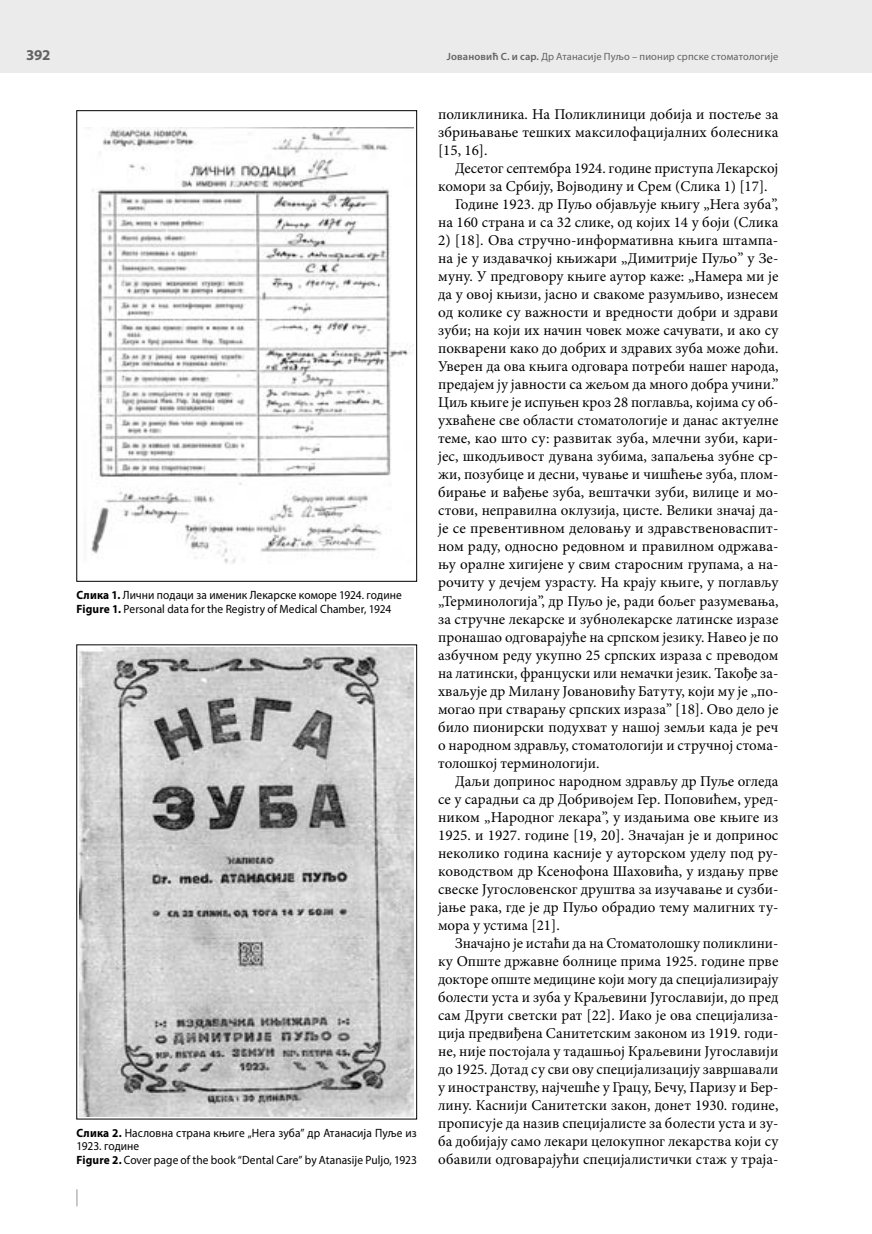
<style>
.page{position:relative;width:872px;height:1234px;background:#fff}
.page>*{position:absolute;margin:0;border:0;box-sizing:border-box;transform-origin:0 0}
.t1{font:15px/18px "Minion Pro";color:#000;text-align:justify}
.t2{font:700 15px "Myriad Pro";color:#636363}
.t3{font:12px/13.5px "Myriad Pro";letter-spacing:.005em;color:#000;scale:.95 1}
.t4{font:10.5px "Myriad Pro";letter-spacing:.01em;color:#636363}
.s1{font-weight:600}
.s2{font-weight:700}
</style>
<div class="page">
<div style="left:0;top:0;width:872px;height:72px;background:#ebebeb"></div>
<svg style="left:77px;top:1189px;width:1px;height:16px"></svg>
<img style="left:87px;top:127px;width:326px;height:437px">
<div style="left:77px;top:110px;width:340px;height:471px;border:1px solid #000"></div>
<img style="left:80px;top:647px;width:333px;height:468px">
<p class="t2" style="left:26px;top:45px;width:26px">392</p>
<p class="t4" style="left:447px;top:50px;width:333px"><span class="s1">Јовановић С. и сар.</span> Др Атанасије Пуљо – пионир српске стоматологије</p>
<p class="t3" style="left:77px;top:588px;width:344px"><span class="s2">Слика 1.</span> Лични подаци за именик Лекарске коморе 1924. године<br><span class="s2">Figure 1.</span> Personal data for the Registry of Medical Chamber, 1924</p>
<p class="t3" style="left:77px;top:1125px;width:360px"><span class="s2">Слика 2.</span> Насловна страна књиге „Нега зуба” др Атанасија Пуље из<br>1923. године<br><span class="s2">Figure 2.</span> Cover page of the book “Dental Care” by Atanasije Puljo, 1923</p>
<p class="t1" style="left:438px;top:105px;width:342px">поликлиника. На Поликлиници добија и постеље за збрињавање тешких максилофацијалних болесника [15, 16].</p>
<p class="t1" style="left:455px;top:159px;width:325px">Десетог септембра 1924. године приступа Лекарској</p>
<p class="t1" style="left:438px;top:177px;width:331px">комори за Србију, Војводину и Срем (Слика 1) [17].</p>
<p class="t1" style="left:455px;top:195px;width:325px">Године 1923. др Пуљо објављује књигу „Нега зуба”,</p>
<p class="t1" style="left:438px;top:213px;width:342px">на 160 страна и са 32 слике, од којих 14 у боји (Слика</p>
<p class="t1" style="left:438px;top:231px;width:342px;text-align:left">2) [18]. Ова стручно-информативна књига штампа&shy;на је у издавачкој књижари „Димитрије Пуљо” у Зе&shy;муну. У предговору књиге аутор каже: „Намера ми је да у овој књизи, јасно и свакоме разумљиво, изнесем од колике су важности и вредности добри и здрави зуби; на који их начин човек може сачувати, и ако су покварени како до добрих и здравих зуба може доћи.<br>Уверен да ова књига одговара потреби нашег народа, предајем ју јавности са жељом да много добра учини.” Циљ књиге је испуњен кроз 28 поглавља, којима су об&shy;ухваћене све области стоматологије и данас актуелне теме, као што су: развитак зуба, млечни зуби, кари&shy;јес, шкодљивост дувана зубима, запаљења зубне ср&shy;жи, позубице и десни, чување и чишћење зуба, плом&shy;бирање и вађење зуба, вештачки зуби, вилице и мо&shy;стови, неправилна оклузија, цисте. Велики значај да&shy;је се превентивном деловању и здравственоваспит&shy;ном раду, односно редовном и правилном одржава&shy;њу оралне хигијене у свим старосним групама, а на&shy;рочиту у дечјем узрасту. На крају књиге, у поглављу „Терминологија”, др Пуљо је, ради бољег разумевања, за стручне лекарске и зубнолекарске латинске изразе пронашао одговарајуће на српском језику. Навео је по азбучном реду укупно 25 српских израза с преводом на латински, француски или немачки језик. Такође за&shy;хваљује др Милану Јовановићу Батуту, који му је „по&shy;могао при стварању српских израза” [18]. Ово дело је било пионирски подухват у нашој земљи када је реч о народном здрављу, стоматологији и стручној стома&shy;толошкој терминологији.</p>
<p class="t1" style="left:438px;top:771px;width:342px;text-indent:17px">Даљи допринос народном здрављу др Пуље огледа се у сарадњи са др Добривојем Гер. Поповићем, уред&shy;ником „Народног лекара”, у издањима ове књиге из 1925. и 1927. године [19, 20]. Значајан је и допринос неколико година касније у ауторском уделу под ру&shy;ководством др Ксенофона Шаховића, у издању прве свеске Југословенског друштва за изучавање и сузби&shy;јање рака, где је др Пуљо обрадио тему малигних ту&shy;мора у устима [21].</p>
<p class="t1" style="left:438px;top:933px;width:342px;text-indent:17px">Значајно је истаћи да на Стоматолошку поликлини&shy;ку Опште државне болнице прима 1925. године прве докторе опште медицине који могу да специјализирају болести уста и зуба у Краљевини Југославији, до пред сам Други светски рат [22]. Иако је ова специјализа&shy;ција предвиђена Санитетским законом из 1919. годи&shy;не, није постојала у тадашњој Краљевини Југославији до 1925. Дотад су сви ову специјализацију завршавали у иностранству, најчешће у Грацу, Бечу, Паризу и Бер&shy;лину. Каснији Санитетски закон, донет 1930. године, прописује да назив специјалисте за болести уста и зу&shy;ба добијају само лекари целокупног лекарства који су обавили одговарајући специјалистички стаж у траја-</p>
</div>
